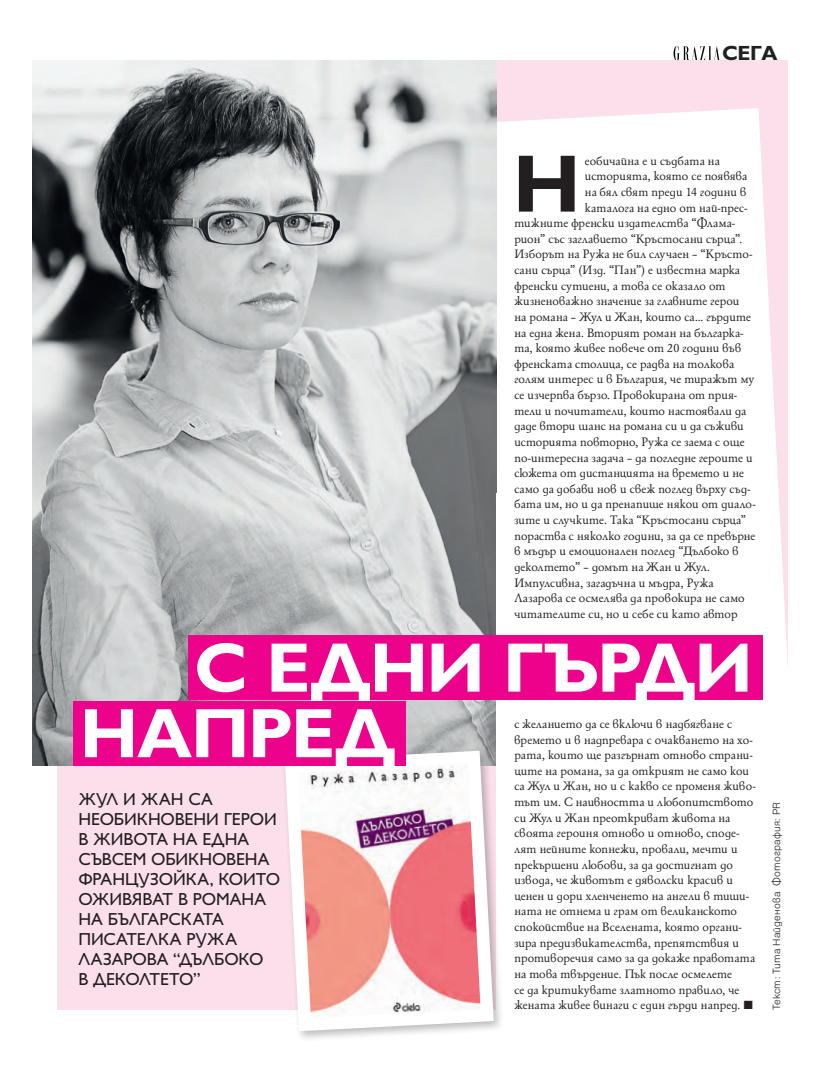
<style>
.page{position:relative;width:833px;height:1081px;background:#fff}
.page>*{position:absolute;margin:0;border:0;box-sizing:border-box;transform-origin:0 0}
.t1{font:700 81.88px "Gill Sans Cyr";color:#231f20}
.t2{font:700 70.25px "Gill Sans Cyr";letter-spacing:-.03em;color:#fff}
.t3{font:700 20.62px "Gill Sans Cyr";color:#231f20}
.t4{font:17.5px/20px "Gill Sans Cyr";letter-spacing:-.005em;color:#231f20}
.t5{font:13.12px/15.6px "HS Garamond Bg";letter-spacing:.015em;color:#231f20}
.t6{font:11.25px "Helen BG Light Normal";letter-spacing:.015em;color:#231f20}
</style>
<div class="page">
<svg style="left:673px;top:46px;width:47px;height:14px"></svg>
<div style="left:57px;top:60px;width:730px;height:950px;background:#fbdfeb"></div>
<svg style="left:496px;top:108px;width:292px;height:902px;background:#fefcfd"></svg>
<img style="left:32px;top:60px;width:464px;height:705px">
<div style="left:496px;top:493px;width:249px;height:545px;background:#fff"></div>
<div style="left:188px;top:635px;width:574px;height:65px;background:#ed028c"></div>
<svg style="left:278px;top:744px;width:222px;height:294px"></svg>
<div style="left:74px;top:701px;width:332px;height:64px;background:#ed028c"></div>
<h3 class="t3" style="left:722px;top:41px;width:57px">СЕГА</h3>
<h1 class="t1" style="left:512px;top:136px;width:57px">Н</h1>
<p class="t5" style="left:585px;top:153px;width:136px">еобичайна е и съдбата на</p>
<p class="t5" style="left:585px;top:169px;width:164px">историята, която се появява</p>
<p class="t5" style="left:585px;top:184px;width:163px">на бял свят преди 14 години в</p>
<p class="t5" style="left:585px;top:200px;width:164px">каталога на едно от най-прес-</p>
<p class="t5" style="left:514px;top:215px;width:222px">тижните френски издателства “Флама-</p>
<p class="t5" style="left:514px;top:231px;width:229px">рион” със заглавието “Кръстосани сърца”.</p>
<p class="t5" style="left:514px;top:247px;width:239px">Изборът на Ружа не бил случаен – “Кръсто-</p>
<p class="t5" style="left:514px;top:262px;width:227px">сани сърца” (Изд. “Пан”) е известна марка</p>
<p class="t5" style="left:514px;top:278px;width:212px">френски сутиени, а това се оказало от</p>
<p class="t5" style="left:514px;top:293px;width:226px">жизненоважно значение за главните герои</p>
<p class="t5" style="left:514px;top:309px;width:238px">на романа – Жул и Жан, които са... гърдите</p>
<p class="t5" style="left:514px;top:325px;width:230px">на една жена. Вторият роман на българка-</p>
<p class="t5" style="left:514px;top:340px;width:228px">та, която живее повече от 20 години във</p>
<p class="t5" style="left:514px;top:356px;width:221px">френската столица, се радва на толкова</p>
<p class="t5" style="left:514px;top:372px;width:241px">голям интерес и в България, че тиражът му</p>
<p class="t5" style="left:514px;top:387px;width:224px">се изчерпва бързо. Провокирана от прия-</p>
<p class="t5" style="left:514px;top:403px;width:233px">тели и почитатели, които настоявали да</p>
<p class="t5" style="left:514px;top:418px;width:231px">даде втори шанс на романа си и да съживи</p>
<p class="t5" style="left:514px;top:434px;width:231px">историята повторно, Ружа се заема с още</p>
<p class="t5" style="left:514px;top:450px;width:240px">по-интересна задача – да погледне героите и</p>
<p class="t5" style="left:514px;top:465px;width:231px">сюжета от дистанцията на времето и не</p>
<p class="t5" style="left:514px;top:481px;width:237px">само да добави нов и свеж поглед върху съд-</p>
<p class="t5" style="left:514px;top:497px;width:242px">бата им, но и да пренапише някои от диало-</p>
<p class="t5" style="left:514px;top:512px;width:233px">зите и случките. Така “Кръстосани сърца”</p>
<p class="t5" style="left:514px;top:528px;width:242px">пораства с няколко години, за да се превърне</p>
<p class="t5" style="left:514px;top:543px;width:226px">в мъдър и емоционален поглед “Дълбоко в</p>
<p class="t5" style="left:514px;top:559px;width:197px">деколтето” – домът на Жан и Жул.</p>
<p class="t5" style="left:514px;top:575px;width:201px">Импулсивна, загадъчна и мъдра, Ружа</p>
<p class="t5" style="left:514px;top:590px;width:232px">Лазарова се осмелява да провокира не само</p>
<p class="t5" style="left:514px;top:606px;width:224px">читателите си, но и себе си като автор</p>
<h2 class="t2" style="left:194px;top:627px;width:560px">с едни гърди</h2>
<h2 class="t2" style="left:80px;top:692px;width:318px">напред</h2>
<p class="t5" style="left:514px;top:716px;width:242px">с желанието да се включи в надбягване с времето и в надпревара с очакването на хо&shy;рата, които ще разгърнат отново страни&shy;ците на романа, за да открият не само кои са Жул и Жан, но и с какво се променя живо&shy;тът им. С наивността и любопитството си Жул и Жан преоткриват живота на своята героиня отново и отново, споде&shy;лят нейните копнежи, провали, мечти и прекършени любови, за да достигнат до извода, че животът е дяволски красив и ценен и дори хленченето на ангели в тиши&shy;ната не отнема и грам от великанското спокойствие на Вселената, която органи&shy;зира предизвикателства, препятствия и противоречия само за да докаже правотата на това твърдение. Пък после осмелете<br>се да критикувате златното правило, че жената живее винаги с един гърди напред. ✓</p>
<h3 class="t4" style="left:78px;top:789px;width:203px">Жул и Жан са необикновени герои в живота на една съвсем обикновена французойка, които оживяват в романа на българската писателка Ружа<br>Лазарова “Дълбоко<br>в деколтето”</h3>
<p class="t6" style="left:771px;top:1010px;width:210px;rotate:-90deg">Текст: Тита Найденова Фотография: PR</p>
</div>
